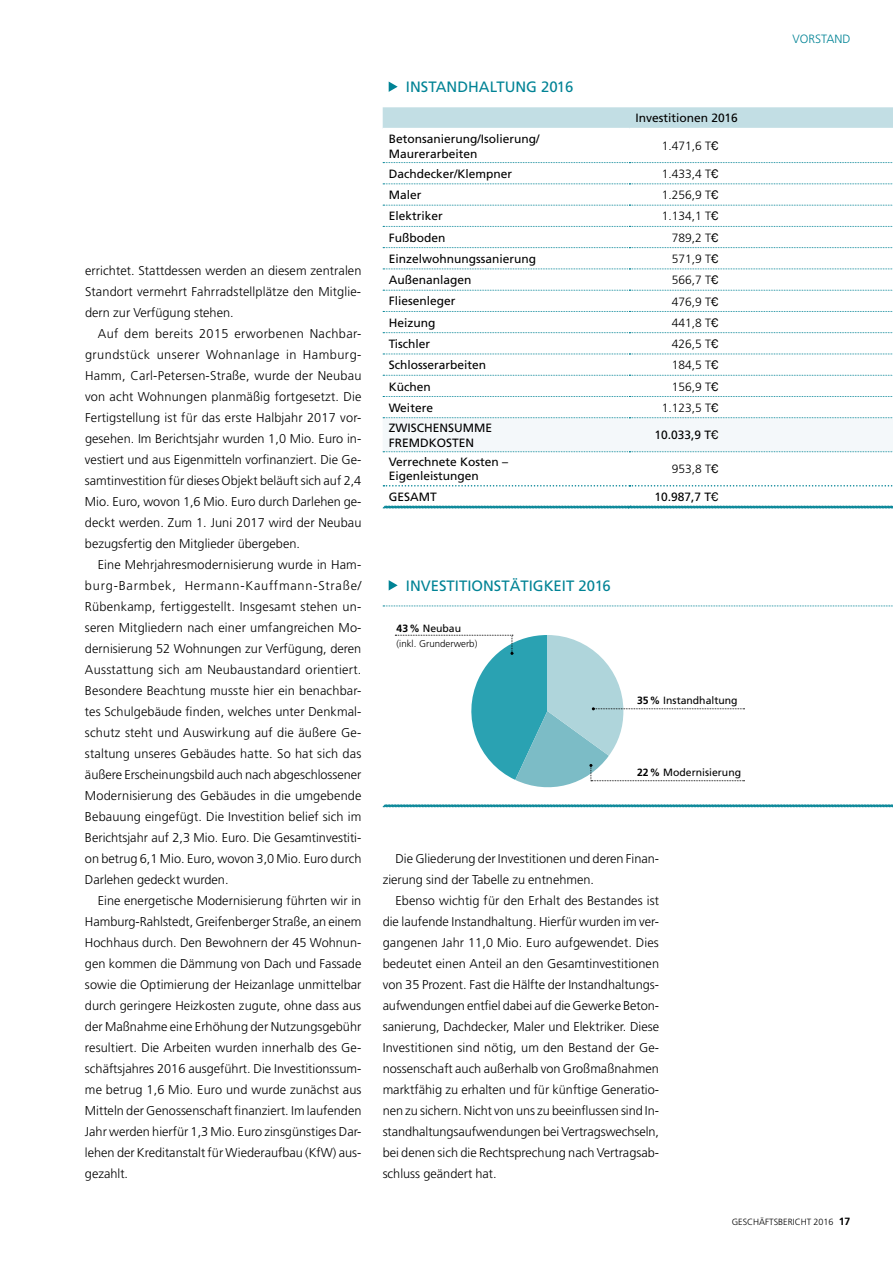
<style>
.page{position:relative;width:893px;height:1263px;background:#fff}
.page>*{position:absolute;margin:0;border:0;box-sizing:border-box;transform-origin:0 0}
.t1{font:15px "Frutiger";color:#008395}
.t2{font:300 12.75px/21px "Frutiger";color:#000;text-align:justify}
.t3{font:12px/14.4px "Frutiger";color:#000}
.t4{font:300 12px "Frutiger";color:#000}
.t5{font:300 12px "Frutiger";color:#008395}
.t6{font:10.5px "Frutiger";color:#000}
.t7{font:300 9.75px "Frutiger";color:#000}
.t8{font:300 9px "Frutiger";color:#000}
.s1{font-family:"Franklin Gothic";font-weight:400;font-size:12.75px}
.s2{font-family:"Franklin Gothic";font-size:12.75px}
.s3{font-weight:700}
.s4{font-weight:700;font-size:10.5px}
</style>
<div class="page">
<svg style="left:383px;top:606px;width:510px;height:1px"></svg>
<svg style="left:382px;top:804px;width:511px;height:4px;background:#62b2bd"></svg>
<svg style="left:389px;top:580px;width:9px;height:10px"></svg>
<svg style="left:395px;top:635px;width:349px;height:153px"></svg>
<svg style="left:383px;top:107px;width:510px;height:21px;background:#c3dee4"></svg>
<svg style="left:383px;top:417px;width:510px;height:35px"></svg>
<svg style="left:383px;top:162px;width:510px;height:1px"></svg>
<svg style="left:383px;top:183px;width:510px;height:1px"></svg>
<svg style="left:383px;top:205px;width:510px;height:1px"></svg>
<svg style="left:383px;top:226px;width:510px;height:1px"></svg>
<svg style="left:383px;top:247px;width:510px;height:1px"></svg>
<svg style="left:383px;top:269px;width:510px;height:1px"></svg>
<svg style="left:383px;top:290px;width:510px;height:1px"></svg>
<svg style="left:383px;top:311px;width:510px;height:1px"></svg>
<svg style="left:383px;top:332px;width:510px;height:1px"></svg>
<svg style="left:383px;top:354px;width:510px;height:1px"></svg>
<svg style="left:383px;top:375px;width:510px;height:1px"></svg>
<svg style="left:383px;top:396px;width:510px;height:1px"></svg>
<svg style="left:382px;top:505px;width:511px;height:4px;background:#63b2bd"></svg>
<svg style="left:383px;top:485px;width:510px;height:1px"></svg>
<svg style="left:389px;top:82px;width:9px;height:10px"></svg>
<p class="t2" style="left:85px;top:260px;width:278px">errichtet. Stattdessen werden an diesem zentralen Standort vermehrt Fahrradstellplätze den Mitglie&shy;dern zur Verfügung stehen.</p>
<p class="t2" style="left:85px;top:323px;width:278px;text-indent:13px">Auf dem bereits 2015 erworbenen Nachbar&shy;grundstück unserer Wohnanlage in Hamburg-Hamm, Carl-Petersen-Straße, wurde der Neubau von acht Wohnungen planmäßig fortgesetzt. Die Fertigstellung ist fü r das erste Halbjahr 2017 vor&shy;gesehen. Im Berichtsjahr wurden 1,0 Mio. Euro in&shy;vestiert und aus Eigenmitteln vorfinanziert. Die Ge&shy;samtinvestition fü r dieses Objekt beläuft sich auf 2,4<br>Mio. Euro, wovon 1,6 Mio. Euro durch Darlehen ge&shy;deckt werden. Zum 1. Juni 2017 wird der Neubau bezugsfertig den Mitglieder ü bergeben.</p>
<p class="t2" style="left:85px;top:554px;width:278px;text-indent:13px">Eine Mehrjahresmodernisierung wurde in Ham&shy;burg-Barmbek, Hermann-Kauffmann-Straße/ Rü benkamp, fertiggestellt. Insgesamt stehen un&shy;seren Mitgliedern nach einer umfangreichen Mo&shy;dernisierung 52 Wohnungen zur Verfügung, deren Ausstattung sich am Neubaustandard orientiert.<br>Besondere Beachtung musste hier ein benachbar&shy;tes Schulgebäude finden, welches unter Denkmal&shy;schutz steht und Auswirkung auf die äußere G e&shy;staltung unseres Gebäudes hatte. So hat sich das äußere Erscheinungsbild auch nach abgeschlossener Modernisierung des Gebäudes in die umgebende Bebauung eingefügt. Die Investition belief sich im Berichtsjahr auf 2,3 Mio. Euro. Die Gesamtinvestiti&shy;on betrug 6,1 Mio. Euro, wovon 3,0 Mio. Euro durch Darlehen gedeckt wurden.</p>
<p class="t2" style="left:85px;top:890px;width:278px;text-indent:13px">Eine energetische Modernisierung fü hrten wir in Hamburg-Rahlstedt, Greifenberger Straße, an einem Hochhaus durch. Den Bewohnern der 45 Wohnun&shy;gen kommen die Dämmung von Dach und Fassade sowie die Optimierung der Heizanlage unmittelbar durch geringere Heizkosten zugute, ohne dass aus der Maßnahme eine Erhöhung der Nutzungsgebü hr resultiert. Die Arbeiten wurden innerhalb des Ge&shy;schäftsjahres 2016 ausgefü hrt. Die Investitionssum&shy;me betrug 1,6 Mio. Euro und wurde zunächst aus Mitteln der Genossenschaft finanziert. Im laufenden Jahr werden hierfü r 1,3 Mio. Euro zinsgü nstiges Dar&shy;lehen der Kreditanstalt fü r Wiederaufbau (KfW) aus&shy;gezahlt.</p>
<p class="t1" style="left:406px;top:78px;width:169px">Instandhaltung 2016</p>
<p class="t3" style="left:636px;top:111px;width:104px">Investitionen 2016</p>
<p class="t3" style="left:389px;top:132px;width:152px">Betonsanierung/Isolierung/<br>Maurerarbeiten</p>
<p class="t4" style="left:662px;top:140px;width:58px">1.471,6 T<span class="s1">€</span></p>
<p class="t3" style="left:389px;top:166px;width:125px">Dachdecker/Klempner</p>
<p class="t4" style="left:662px;top:167px;width:58px">1.433,4 T<span class="s1">€</span></p>
<p class="t3" style="left:389px;top:188px;width:34px">Maler</p>
<p class="t4" style="left:662px;top:188px;width:58px">1.256,9 T<span class="s1">€</span></p>
<p class="t3" style="left:389px;top:209px;width:56px">E lektriker</p>
<p class="t4" style="left:662px;top:210px;width:58px">1.134,1 T<span class="s1">€</span></p>
<p class="t3" style="left:389px;top:230px;width:58px">Fußboden</p>
<p class="t4" style="left:672px;top:231px;width:48px">789,2 T<span class="s1">€</span></p>
<p class="t3" style="left:389px;top:251px;width:149px">E inzelwohnungssanierung</p>
<p class="t4" style="left:672px;top:252px;width:48px">571,9 T<span class="s1">€</span></p>
<p class="t3" style="left:389px;top:273px;width:84px">Außenanlagen</p>
<p class="t4" style="left:672px;top:273px;width:48px">566,7 T<span class="s1">€</span></p>
<p class="t3" style="left:389px;top:294px;width:68px">Fliesenleger</p>
<p class="t4" style="left:672px;top:295px;width:48px">476,9 T<span class="s1">€</span></p>
<p class="t3" style="left:389px;top:315px;width:48px">Heizung</p>
<p class="t4" style="left:672px;top:316px;width:48px">441,8 T<span class="s1">€</span></p>
<p class="t3" style="left:389px;top:336px;width:43px">Tischler</p>
<p class="t4" style="left:672px;top:337px;width:48px">426,5 T<span class="s1">€</span></p>
<p class="t3" style="left:389px;top:358px;width:99px">Schlosserarbeiten</p>
<p class="t4" style="left:672px;top:358px;width:48px">184,5 T<span class="s1">€</span></p>
<p class="t3" style="left:389px;top:379px;width:43px">Küchen</p>
<p class="t4" style="left:672px;top:380px;width:48px">156,9 T<span class="s1">€</span></p>
<p class="t3" style="left:389px;top:400px;width:46px">Weitere</p>
<p class="t4" style="left:662px;top:401px;width:58px">1.123,5 T<span class="s1">€</span></p>
<p class="t3" style="left:389px;top:421px;width:105px">Zwischensumm e<br>Frem dkosten</p>
<p class="t3" style="left:654px;top:428px;width:66px">10.033,9 T<span class="s2">€</span></p>
<p class="t3" style="left:389px;top:455px;width:121px">Verrechnete Kosten –<br>E igenleistungen</p>
<p class="t4" style="left:672px;top:462px;width:48px">953,8 T<span class="s1">€</span></p>
<p class="t3" style="left:389px;top:489px;width:9px">GESA</p>
<p class="t3" style="left:419px;top:489px;width:19px">MT</p>
<p class="t3" style="left:654px;top:489px;width:66px">10.987,7 T<span class="s2">€</span></p>
<p class="t1" style="left:406px;top:576px;width:206px">Investitio nstäti gkeit 2016</p>
<p class="t6" style="left:396px;top:622px;width:66px"><span class="s3">43%</span> Neubau</p>
<p class="t7" style="left:396px;top:638px;width:82px">(inkl. Grunderwerb)</p>
<p class="t6" style="left:637px;top:694px;width:102px"><span class="s3">35%</span> Instandhaltung</p>
<p class="t6" style="left:637px;top:766px;width:106px"><span class="s3">22%</span> Modernisierung</p>
<p class="t2" style="left:383px;top:848px;width:278px;text-indent:13px">Die Gliederung der Investitionen und deren Finan&shy;zierung sind der Tabelle zu entnehmen.</p>
<p class="t2" style="left:383px;top:890px;width:278px;text-indent:13px">Ebenso wichtig fü r den Erhalt des Bestandes ist die laufende Instandhaltung. H ierfü r wurden im ver&shy;gangenen Jahr 11,0 Mio. Euro aufgewendet. Dies bedeutet einen Anteil an den Gesamtinvestitionen von 35 Prozent. Fast die Hälfte der Instandhaltungs&shy;aufwendungen entfiel dabei auf die Gewerke Beton&shy;sanierung, Dachdecker, Maler und Elektriker. Diese Investitionen sind nötig, um den Bestand der Ge&shy;nossenschaft auch außerhalb von Großmaßnahmen marktfähig zu erhalten und fü r kü nftige Generatio&shy;nen zu sichern. Nicht von uns zu beeinflussen sind In&shy;standhaltungsaufwendungen bei Vertragswechseln, bei denen sich die Rechtsprechung nach Vertragsab&shy;schluss geändert hat.</p>
<p class="t5" style="left:793px;top:32px;width:58px">Vorstand</p>
<p class="t8" style="left:732px;top:1217px;width:120px">geschäftsbericht 2016 <span class="s4">17</span></p>
</div>
